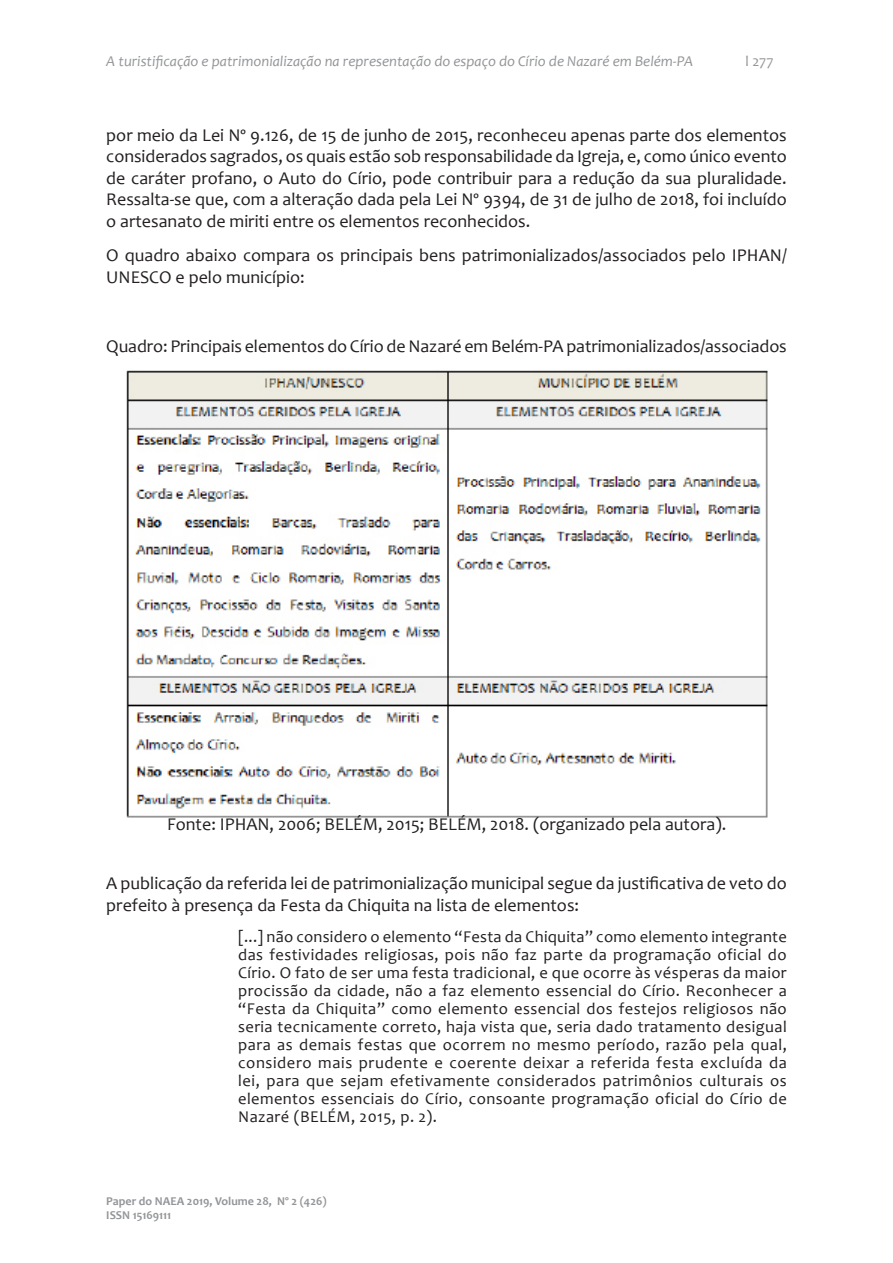
<style>
.page{position:relative;width:893px;height:1263px;background:#fff}
.page>*{position:absolute;margin:0;border:0;box-sizing:border-box;transform-origin:0 0}
.paragrafo{font:18px/21.6px "Candara";color:#231f20}
.paragrafo-2{font:16.5px/18px "Candara";letter-spacing:.025em;color:#231f20;text-align:justify}
.t1{font:italic 15px "Candara";color:#939598}
.t2{font:15px "Candara";color:#939598}
.t3{font:700 12px/14.4px "Candara";color:#939598}
</style>
<div class="page">
<img style="left:126px;top:370px;width:642px;height:448px">
<p class="t1" style="left:106px;top:52px;width:588px">A turistificação e patrimonialização na representação do espaço do Círio de Nazaré em Belém-PA</p>
<p class="t2" style="left:746px;top:52px;width:29px">l 277</p>
<p class="paragrafo" style="left:106px;top:124px;width:682px;text-align:justify">por meio da Lei Nº 9.126, de 15 de junho de 2015, reconheceu apenas parte dos elementos considerados sagrados, os quais estão sob responsabilidade da Igreja, e, como único evento de caráter profano, o Auto do Círio, pode contribuir para a redução da sua pluralidade.<br>Ressalta-se que, com a alteração dada pela Lei Nº 9394, de 31 de julho de 2018, foi incluído o artesanato de miriti entre os elementos reconhecidos.</p>
<p class="paragrafo" style="left:106px;top:245px;width:682px">O quadro abaixo compara os principais bens patrimonializados/associados pelo IPHAN/<br>UNESCO e pelo município:</p>
<p class="paragrafo" style="left:106px;top:335px;width:682px">Quadro: Principais elementos do Círio de Nazaré em Belém-PA patrimonializados/associados</p>
<p class="paragrafo" style="left:167px;top:813px;width:561px">Fonte: IPHAN, 2006; BELÉM, 2015; BELÉM, 2018. (organizado pela autora).</p>
<p class="paragrafo" style="left:106px;top:872px;width:682px">A publicação da referida lei de patrimonialização municipal segue da justificativa de veto do prefeito à presença da Festa da Chiquita na lista de elementos:</p>
<p class="paragrafo-2" style="left:238px;top:927px;width:550px">[...] não considero o elemento “Festa da Chiquita” como elemento integrante das festividades religiosas, pois não faz parte da programação oficial do Círio. O fato de ser uma festa tradicional, e que ocorre às vésperas da maior procissão da cidade, não a faz elemento essencial do Círio. Reconhecer a “Festa da Chiquita” como elemento essencial dos festejos religiosos não seria tecnicamente correto, haja vista que, seria dado tratamento desigual para as demais festas que ocorrem no mesmo período, razão pela qual, considero mais prudente e coerente deixar a referida festa excluída da lei, para que sejam efetivamente considerados patrimônios culturais os elementos essenciais do Círio, consoante programação oficial do Círio de Nazaré (BELÉM, 2015, p. 2).</p>
<p class="t3" style="left:106px;top:1193px;width:222px">Paper do NAEA 2019, Volume 28, Nº 2 (426)<br>ISSN 15169111</p>
</div>
